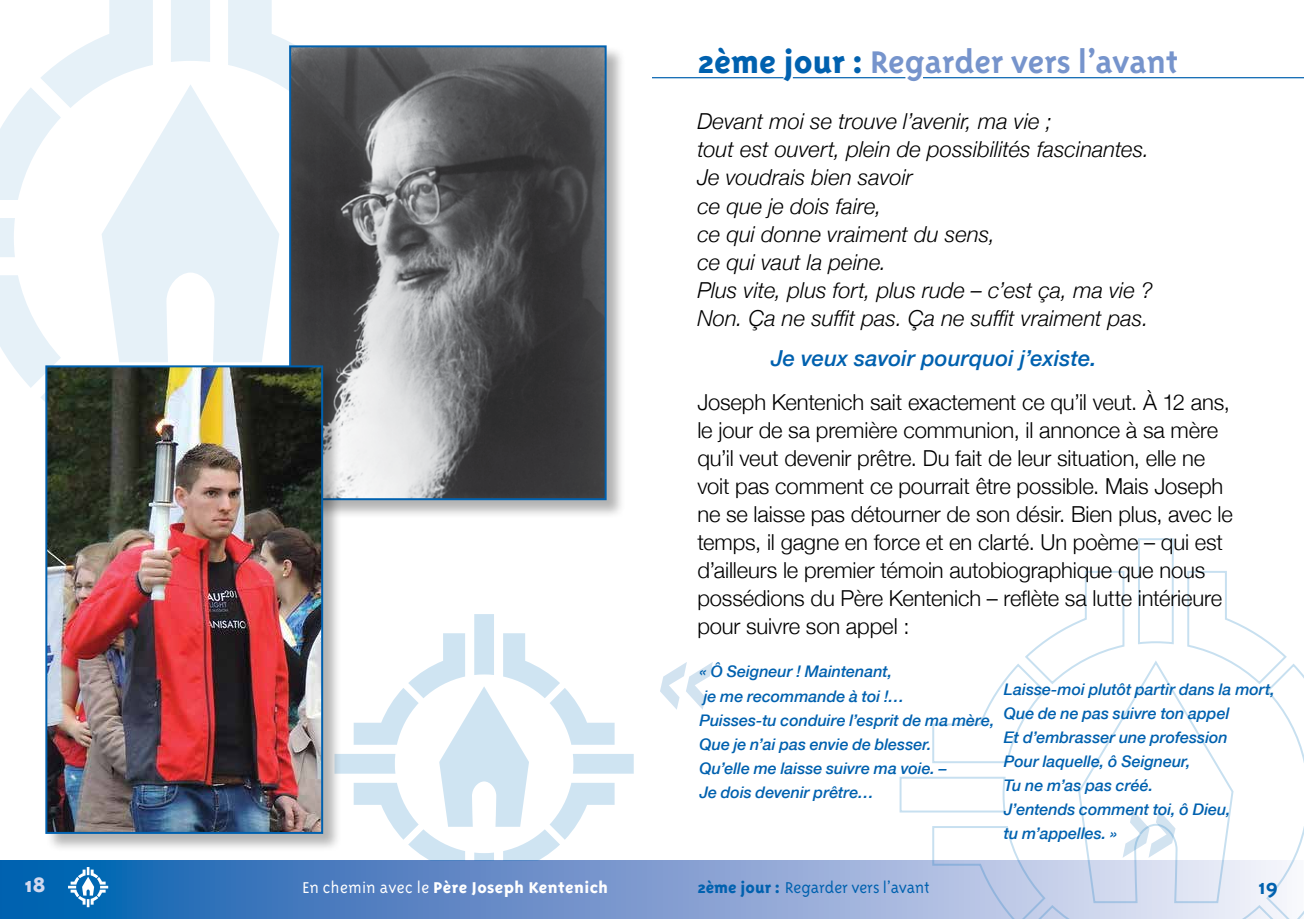
<style>
.page{position:relative;width:1304px;height:919px;background:#fff}
.page>*{position:absolute;margin:0;border:0;box-sizing:border-box;transform-origin:0 0}
.t1{font:700 36px "Triplex Sans OT";color:#7694cc}
.t2{font:800 24px "Triplex Sans OT";color:#d1d8ee}
.t3{font:700 24px "Triplex Sans OT";color:#0061af}
.t4{font:300 22px/28px "Helvetica Neue";letter-spacing:-.005em;color:#000}
.t5{font:italic 300 22px/28px "Helvetica Neue";color:#000}
.t6{font:italic 500 22px "Helvetica Neue";letter-spacing:.005em;color:#0061af}
.t7{font:800 18px "Triplex Sans OT";letter-spacing:.025em;color:#fff}
.t8{font:300 18px "Triplex Sans OT";color:#0061af}
.t9{font:italic 500 16px/24px "Helvetica Neue";color:#0061af}
.s1{font-weight:800;color:#0061af}
.s2{font-weight:300}
.s3{font-weight:800}
</style>
<div class="page">
<svg style="left:0;top:860px;width:900px;height:58px;background:#5b89c5"></svg>
<svg style="left:68px;top:866px;width:40px;height:41px"></svg>
<svg style="left:660px;top:662px;width:53px;height:47px"></svg>
<svg style="left:343px;top:614px;width:291px;height:246px"></svg>
<svg style="left:102px;top:85px;width:177px;height:277px;fill:#e6f1f8"></svg>
<svg style="left:228px;top:275px;width:51px;height:87px"></svg>
<svg style="left:228px;top:0;width:67px;height:200px"></svg>
<svg style="left:0;top:275px;width:153px;height:126px"></svg>
<svg style="left:0;top:0;width:153px;height:200px"></svg>
<div style="left:171px;top:0;width:39px;height:62px;background:#e6f1f8"></div>
<svg style="left:0;top:218px;width:15px;height:39px"></svg>
<div style="left:290px;top:46px;width:336px;height:473px;background:#000;opacity:.3"></div>
<img style="left:292px;top:48px;width:312px;height:449px">
<div style="left:289px;top:45px;width:318px;height:455px;border:2px solid #0061af"></div>
<div style="left:46px;top:366px;width:297px;height:486px;background:#000;opacity:.3"></div>
<img style="left:48px;top:368px;width:272px;height:462px">
<div style="left:45px;top:365px;width:278px;height:468px;border:2px solid #0061af"></div>
<hr style="left:652px;top:77px;width:131px;height:1px;background:#0061af">
<hr style="left:793px;top:77px;width:112px;height:1px;background:#0061af">
<hr style="left:923px;top:77px;width:381px;height:1px;background:#0061af">
<svg style="left:900px;top:538px;width:404px;height:380px"></svg>
<h1 class="t1" style="left:697px;top:42px;width:482px"><span class="s1">2ème jour :</span> Regarder vers l’avant</h1>
<p class="t5" style="left:697px;top:106px;width:457px">Devant moi se trouve l’avenir, ma vie ;<br>tout est ouvert, plein de possibilités fascinantes.<br>Je voudrais bien savoir<br>ce que je dois faire,<br>ce qui donne vraiment du sens,<br>ce qui vaut la peine.<br>Plus vite, plus fort, plus rude – c’est ça, ma vie ?<br>Non. Ça ne suffit pas. Ça ne suffit vraiment pas.</p>
<p class="t6" style="left:771px;top:339px;width:327px">Je veux savoir pourquoi j’existe.</p>
<p class="t4" style="left:697px;top:386px;width:537px">Joseph Kentenich sait exactement ce qu’il veut. À 12 ans, le jour de sa première communion, il annonce à sa mère qu’il veut devenir prêtre. Du fait de leur situation, elle ne voit pas comment ce pourrait être possible. Mais Joseph ne se laisse pas détourner de son désir. Bien plus, avec le temps, il gagne en force et en clarté. Un poème – qui est d’ailleurs le premier témoin autobiographique que nous possédions du Père Kentenich – reflète sa lutte intérieure pour suivre son appel :</p>
<p class="t9" style="left:700px;top:658px;width:296px">« Ô Seigneur ! Maintenant,<br>je me recommande à toi !…<br>Puisses-tu conduire l’esprit de ma mère,<br>Que je n’ai pas envie de blesser.<br>Qu’elle me laisse suivre ma voie. –<br>Je dois devenir prêtre…</p>
<p class="t9" style="left:1004px;top:676px;width:272px">Laisse-moi plutôt partir dans la mort,<br>Que de ne pas suivre ton appel<br>Et d’embrasser une profession<br>Pour laquelle, ô Seigneur,<br>Tu ne m’as pas créé.<br>J’entends comment toi, ô Dieu,<br>tu m’appelles. »</p>
<p class="t2" style="left:25px;top:870px;width:22px">18</p>
<p class="t7" style="left:302px;top:877px;width:307px"><span class="s2">En chemin avec le</span> Père Joseph Kentenich</p>
<p class="t3" style="left:1259px;top:872px;width:21px">19</p>
<p class="t8" style="left:697px;top:877px;width:234px"><span class="s3">2ème jour :</span> Regarder vers l’avant</p>
</div>
